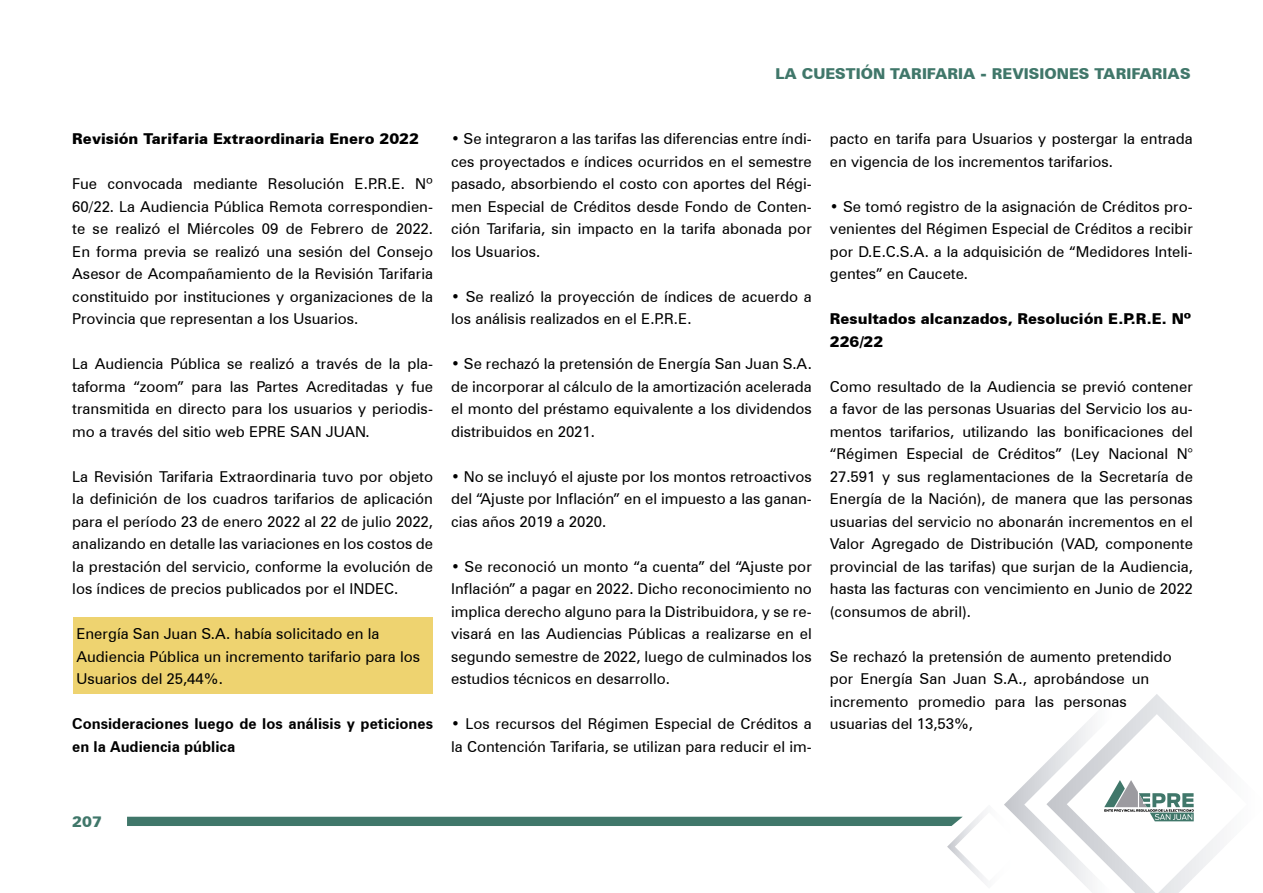
<style>
.page{position:relative;width:1263px;height:893px;background:#fff}
.page>*{position:absolute;margin:0;border:0;box-sizing:border-box;transform-origin:0 0}
.t1{font:15px/22.5px "Zurich BT";color:#000;text-align:justify}
.t2{font:900 15px/22.5px "Zurich BT";color:#000}
.t3{font:700 15px/22.5px "Zurich BT";color:#000}
.t4{font:900 15px "Zurich BT";color:#40776a}
</style>
<div class="page">
<svg style="left:127px;top:662px;width:1093px;height:231px"></svg>
<div style="left:73px;top:617px;width:359px;height:76px;background:#eed370"></div>
<p class="t4" style="left:775px;top:64px;width:417px">LA CUESTIÓN TARIFARIA - REVISIONES TARIFARIAS</p>
<p class="t2" style="left:72px;top:127px;width:348px">Revisión Tarifaria Extraordinaria Enero 2022</p>
<p class="t1" style="left:72px;top:172px;width:362px">Fue convocada mediante Resolución E.P.R.E. Nº 60/22. La Audiencia Pública Remota correspondien&shy;te se realizó el Miércoles 09 de Febrero de 2022.<br>En forma previa se realizó una sesión del Consejo Asesor de Acompañamiento de la Revisión Tarifaria constituido por instituciones y organizaciones de la Provincia que representan a los Usuarios.</p>
<p class="t1" style="left:72px;top:352px;width:362px">La Audiencia Pública se realizó a través de la pla&shy;taforma “zoom” para las Partes Acreditadas y fue transmitida en directo para los usuarios y periodis&shy;mo a través del sitio web EPRE SAN JUAN.</p>
<p class="t1" style="left:72px;top:464px;width:362px">La Revisión Tarifaria Extraordinaria tuvo por objeto la definición de los cuadros tarifarios de aplicación para el período 23 de enero 2022 al 22 de julio 2022, analizando en detalle las variaciones en los costos de la prestación del servicio, conforme la evolución de los índices de precios publicados por el INDEC.</p>
<p class="t1" style="left:76px;top:622px;width:345px;text-align:left">Energía San Juan S.A. había solicitado en la<br>Audiencia Pública un incremento tarifario para los<br>Usuarios del 25,44%.</p>
<p class="t3" style="left:72px;top:712px;width:362px">Consideraciones luego de los análisis y peticiones en la Audiencia pública</p>
<p class="t1" style="left:451px;top:127px;width:362px">• Se integraron a las tarifas las diferencias entre índi&shy;ces proyectados e índices ocurridos en el semestre pasado, absorbiendo el costo con aportes del Régi&shy;men Especial de Créditos desde Fondo de Conten&shy;ción Tarifaria, sin impacto en la tarifa abonada por los Usuarios.</p>
<p class="t1" style="left:451px;top:284px;width:362px">• Se realizó la proyección de índices de acuerdo a los análisis realizados en el E.P.R.E.</p>
<p class="t1" style="left:451px;top:352px;width:362px">• Se rechazó la pretensión de Energía San Juan S.A. de incorporar al cálculo de la amortización acelerada el monto del préstamo equivalente a los dividendos distribuidos en 2021.</p>
<p class="t1" style="left:451px;top:464px;width:362px">• No se incluyó el ajuste por los montos retroactivos del “Ajuste por Inflación” en el impuesto a las ganan&shy;cias años 2019 a 2020.</p>
<p class="t1" style="left:451px;top:554px;width:362px">• Se reconoció un monto “a cuenta” del “Ajuste por Inflación” a pagar en 2022. Dicho reconocimiento no implica derecho alguno para la Distribuidora, y se re&shy;visará en las Audiencias Públicas a realizarse en el segundo semestre de 2022, luego de culminados los estudios técnicos en desarrollo.</p>
<p class="t1" style="left:451px;top:712px;width:362px">• Los recursos del Régimen Especial de Créditos a la Contención Tarifaria, se utilizan para reducir el im-</p>
<p class="t1" style="left:830px;top:127px;width:365px">pacto en tarifa para Usuarios y postergar la entrada en vigencia de los incrementos tarifarios.</p>
<p class="t1" style="left:830px;top:194px;width:365px">• Se tomó registro de la asignación de Créditos pro&shy;venientes del Régimen Especial de Créditos a recibir por D.E.C.S.A. a la adquisición de “Medidores Inteli&shy;gentes” en Caucete.</p>
<p class="t2" style="left:830px;top:307px;width:363px">Resultados alcanzados, Resolución E.P.R.E. Nº<br>226/22</p>
<p class="t1" style="left:830px;top:374px;width:365px">Como resultado de la Audiencia se previó contener a favor de las personas Usuarias del Servicio los au&shy;mentos tarifarios, utilizando las bonificaciones del “Régimen Especial de Créditos” (Ley Nacional N° 27.591 y sus reglamentaciones de la Secretaría de Energía de la Nación), de manera que las personas usuarias del servicio no abonarán incrementos en el Valor Agregado de Distribución (VAD, componente provincial de las tarifas) que surjan de la Audiencia, hasta las facturas con vencimiento en Junio de 2022 (consumos de abril).</p>
<p class="t1" style="left:830px;top:644px;width:344px;text-align:left">Se rechazó la pretensión de aumento pretendido por Energía San Juan S.A., aprobándose un incremento promedio para las personas usuarias del 13,53%,</p>
<p class="t4" style="left:72px;top:812px;width:31px">207</p>
</div>
